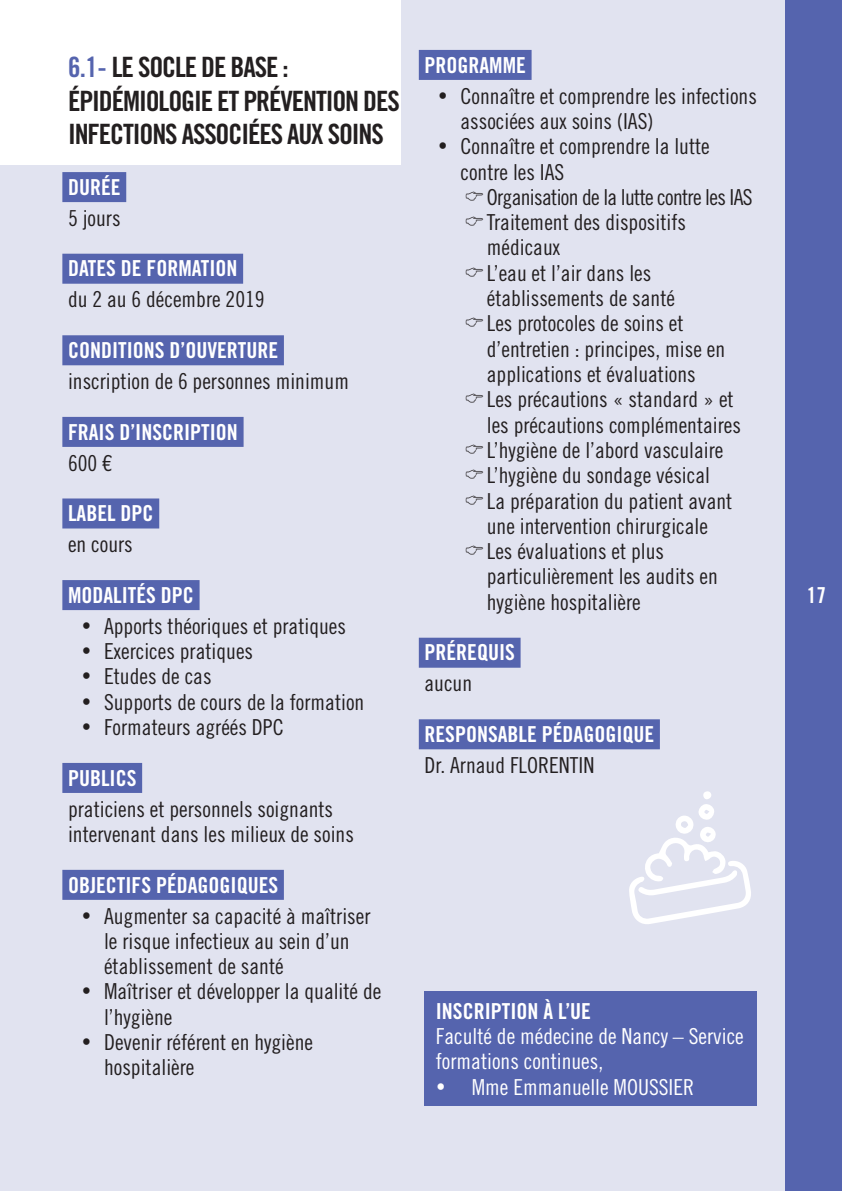
<style>
.page{position:relative;width:842px;height:1191px;background:#fff}
.page>*{position:absolute;margin:0;border:0;box-sizing:border-box;transform-origin:0 0}
.titre-2{font:28px/33.6px "Trade Gothic LT Std Bd Cn 20";letter-spacing:-.04em;color:#231f20}
.t1{font:22px/25.2px "Trade Gothic LT Std Cn 18";color:#231f20}
.rubrique{font:22px "Trade Gothic LT Std Bd Cn 20";color:#fff}
.puces{font:22px/25.2px "Trade Gothic LT Std Cn 18";color:#fff}
.t2{font:22px "Trade Gothic LT Std Cn 18";letter-spacing:-.03em;color:#231f20}
.puces-2{font:22px "Trade Gothic LT Std Bd Cn 20";color:#fff}
.s1{color:#5564ae}
</style>
<div class="page">
<div style="left:0;top:0;width:808px;height:1191px;background:#e1e3f0"></div>
<div style="left:785px;top:0;width:57px;height:1191px;background:#5564ae"></div>
<div style="left:0;top:0;width:400px;height:164px;background:#fff"></div>
<div style="left:62px;top:172px;width:64px;height:30px;background:#5564ae"></div>
<div style="left:62px;top:254px;width:181px;height:30px;background:#5564ae"></div>
<div style="left:62px;top:335px;width:222px;height:30px;background:#5564ae"></div>
<div style="left:62px;top:417px;width:182px;height:30px;background:#5564ae"></div>
<div style="left:62px;top:498px;width:97px;height:30px;background:#5564ae"></div>
<div style="left:62px;top:580px;width:138px;height:30px;background:#5564ae"></div>
<div style="left:62px;top:763px;width:80px;height:30px;background:#5564ae"></div>
<div style="left:62px;top:870px;width:222px;height:30px;background:#5564ae"></div>
<div style="left:419px;top:50px;width:113px;height:30px;background:#5564ae"></div>
<div style="left:419px;top:637px;width:102px;height:30px;background:#5564ae"></div>
<div style="left:419px;top:719px;width:241px;height:30px;background:#5564ae"></div>
<svg style="left:629px;top:804px;width:122px;height:120px"></svg>
<div style="left:703px;top:791px;width:9px;height:8px;background:#fff;border-radius:4px"></div>
<div style="left:424px;top:991px;width:333px;height:115px;background:#5564ae"></div>
<p class="titre-2" style="left:68px;top:50px;width:333px"><span class="s1">6.1-</span> LE SOCLE DE BASE :<br>ÉPIDÉMIOLOGIE ET PRÉVENTION DES<br>INFECTIONS ASSOCIÉES AUX SOINS</p>
<p class="rubrique" style="left:68px;top:174px;width:54px">DURÉE</p>
<p class="t1" style="left:68px;top:205px;width:54px">5 jours</p>
<p class="rubrique" style="left:68px;top:255px;width:171px">DATES DE FORMATION</p>
<p class="t1" style="left:68px;top:287px;width:198px">du 2 au 6 décembre 2019</p>
<p class="rubrique" style="left:68px;top:337px;width:212px">CONDITIONS D’OUVERTURE</p>
<p class="t1" style="left:68px;top:368px;width:283px">inscription de 6 personnes minimum</p>
<p class="rubrique" style="left:68px;top:418px;width:171px">FRAIS D’INSCRIPTION</p>
<p class="t1" style="left:68px;top:450px;width:45px">600 €</p>
<p class="rubrique" style="left:68px;top:500px;width:87px">LABEL DPC</p>
<p class="t1" style="left:68px;top:531px;width:66px">en cours</p>
<p class="rubrique" style="left:68px;top:581px;width:127px">MODALITÉS DPC</p>
<p class="t1" style="left:81px;top:613px;width:266px">• Apports théoriques et pratiques</p>
<p class="t1" style="left:81px;top:638px;width:173px">• Exercices pratiques</p>
<p class="t1" style="left:81px;top:663px;width:132px">• Etudes de cas</p>
<p class="t1" style="left:81px;top:689px;width:284px">• Supports de cours de la formation</p>
<p class="t1" style="left:81px;top:714px;width:204px">• Formateurs agréés DPC</p>
<p class="rubrique" style="left:68px;top:764px;width:70px">PUBLICS</p>
<p class="t1" style="left:68px;top:796px;width:287px">praticiens et personnels soignants intervenant dans les milieux de soins</p>
<p class="rubrique" style="left:68px;top:871px;width:212px">OBJECTIFS PÉDAGOGIQUES</p>
<p class="t1" style="left:104px;top:902px;width:268px;text-indent:-23px">• Augmenter sa capacité à maîtriser le risque infectieux au sein d’un établissement de santé</p>
<p class="t1" style="left:104px;top:978px;width:279px;text-indent:-23px">• Maîtriser et développer la qualité de l’hygiène</p>
<p class="t1" style="left:104px;top:1029px;width:210px;text-indent:-23px">• Devenir référent en hygiène hospitalière</p>
<p class="rubrique" style="left:424px;top:51px;width:103px">PROGRAMME</p>
<p class="t1" style="left:460px;top:83px;width:298px;text-indent:-23px">• Connaître et comprendre les infections associées aux soins (IAS)</p>
<p class="t1" style="left:460px;top:133px;width:251px;text-indent:-23px">• Connaître et comprendre la lutte contre les IAS</p>
<p class="t2" style="left:487px;top:184px;width:267px">Organisation de la lutte contre les IAS</p>
<p class="t1" style="left:487px;top:209px;width:201px">Traitement des dispositifs médicaux</p>
<p class="t1" style="left:487px;top:260px;width:190px">L’eau et l’air dans les établissements de santé</p>
<p class="t1" style="left:487px;top:311px;width:240px">Les protocoles de soins et d’entretien : principes, mise en applications et évaluations</p>
<p class="t1" style="left:487px;top:386px;width:256px">Les précautions « standard » et les précautions complémentaires</p>
<p class="t1" style="left:487px;top:437px;width:238px">L’hygiène de l’abord vasculaire</p>
<p class="t1" style="left:487px;top:462px;width:225px">L’hygiène du sondage vésical</p>
<p class="t1" style="left:487px;top:488px;width:247px">La préparation du patient avant une intervention chirurgicale</p>
<p class="t1" style="left:487px;top:538px;width:232px">Les évaluations et plus particulièrement les audits en hygiène hospitalière</p>
<p class="rubrique" style="left:424px;top:639px;width:92px">PRÉREQUIS</p>
<p class="t1" style="left:424px;top:670px;width:49px">aucun</p>
<p class="rubrique" style="left:424px;top:721px;width:231px">RESPONSABLE PÉDAGOGIQUE</p>
<p class="t1" style="left:424px;top:752px;width:171px">Dr. Arnaud FLORENTIN</p>
<p class="puces-2" style="left:436px;top:997px;width:157px">INSCRIPTION À L’UE</p>
<p class="puces" style="left:436px;top:1023px;width:309px">Faculté de médecine de Nancy – Service formations continues,</p>
<p class="puces" style="left:436px;top:1074px;width:260px">• Mme Emmanuelle MOUSSIER</p>
<p class="rubrique" style="left:807px;top:582px;width:21px">17</p>
</div>
